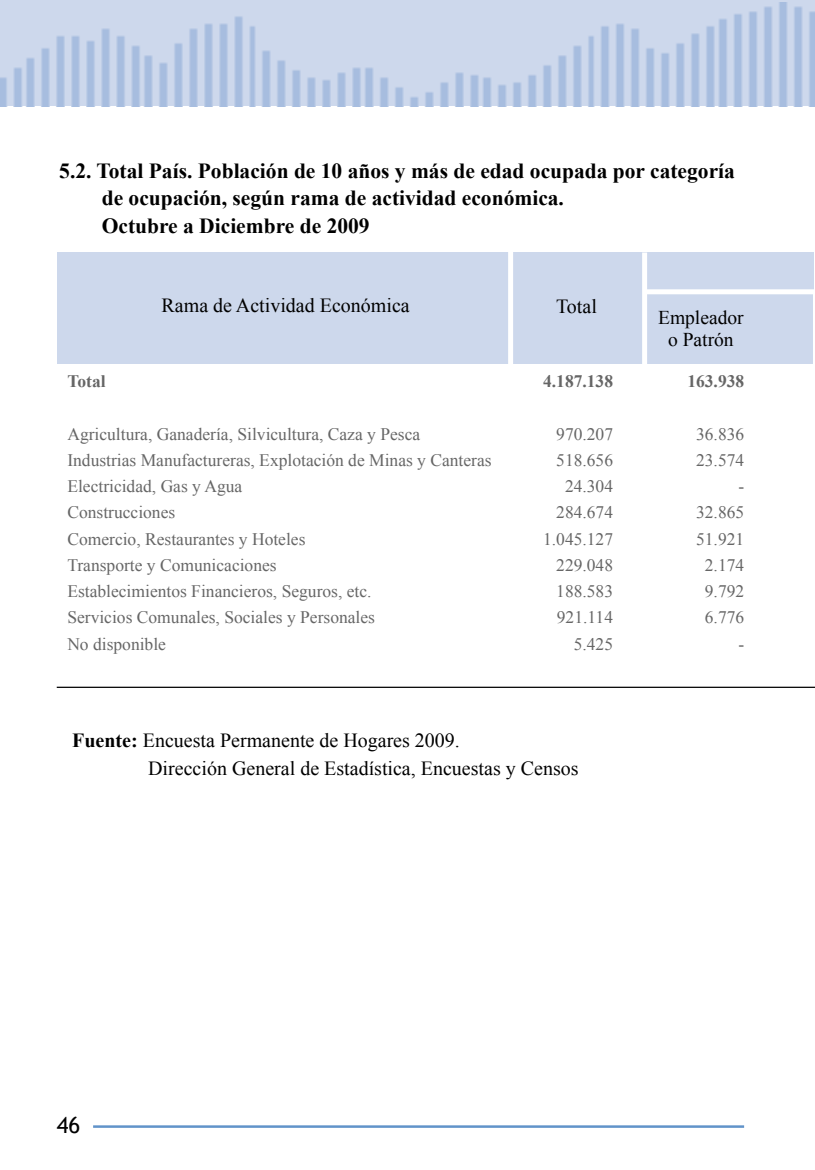
<style>
.page{position:relative;width:815px;height:1170px;background:#fff}
.page>*{position:absolute;margin:0;border:0;box-sizing:border-box;transform-origin:0 0}
.t1{font:22.5px "Trebuchet MS";color:#000}
.t2{font:700 21.5px/27.5px "Times New Roman";color:#000}
.t3{font:20px/27.5px "Times New Roman";color:#000}
.t4{font:19.5px/22.5px "Times New Roman";color:#000;text-align:center}
.t5{font:17.5px "Times New Roman";color:#666}
.t6{font:700 17.5px "Times New Roman";color:#666}
.s1{font-weight:700}
</style>
<div class="page">
<hr style="left:93px;top:1125px;width:651px;height:2px;background:#6193c9">
<svg style="left:0;top:0;width:814px;height:106px;background:#c2d0e8"></svg>
<svg style="left:814px;top:0;width:1px;height:106px"></svg>
<div style="left:57px;top:252px;width:757px;height:112px;background:#cdd8ec"></div>
<hr style="left:57px;top:686px;width:758px;height:2px;background:#000">
<div style="left:508px;top:249px;width:5px;height:132px;background:#fff"></div>
<div style="left:642px;top:252px;width:5px;height:127px;background:#fff"></div>
<div style="left:644px;top:289px;width:171px;height:5px;background:#fff"></div>
<hr style="left:813px;top:291px;width:2px;height:94px;background:#fff">
<p class="t2" style="left:102px;top:156px;width:635px;text-indent:-43px">5.2. Total País. Población de 10 años y más de edad ocupada por categoría de ocupación, según rama de actividad económica.<br>Octubre a Diciembre de 2009</p>
<p class="t3" style="left:162px;top:291px;width:250px">Rama de Actividad Económica</p>
<p class="t3" style="left:556px;top:292px;width:42px">Total</p>
<p class="t4" style="left:658px;top:306px;width:87px">Empleador o Patrón</p>
<p class="t6" style="left:67px;top:369px;width:40px">Total</p>
<p class="t6" style="left:543px;top:369px;width:71px">4.187.138</p>
<p class="t6" style="left:687px;top:369px;width:58px">163.938</p>
<p class="t5" style="left:67px;top:422px;width:354px">Agricultura, Ganadería, Silvicultura, Caza y Pesca</p>
<p class="t5" style="left:556px;top:422px;width:58px">970.207</p>
<p class="t5" style="left:696px;top:422px;width:50px">36.836</p>
<p class="t5" style="left:67px;top:448px;width:426px">Industrias Manufactureras, Explotación de Minas y Canteras</p>
<p class="t5" style="left:556px;top:448px;width:58px">518.656</p>
<p class="t5" style="left:696px;top:448px;width:50px">23.574</p>
<p class="t5" style="left:67px;top:474px;width:176px">Electricidad, Gas y Agua</p>
<p class="t5" style="left:565px;top:474px;width:50px">24.304</p>
<p class="t5" style="left:738px;top:474px;width:7px">-</p>
<p class="t5" style="left:67px;top:500px;width:109px">Construcciones</p>
<p class="t5" style="left:556px;top:500px;width:58px">284.674</p>
<p class="t5" style="left:696px;top:500px;width:50px">32.865</p>
<p class="t5" style="left:67px;top:527px;width:240px">Comercio, Restaurantes y Hoteles</p>
<p class="t5" style="left:543px;top:527px;width:71px">1.045.127</p>
<p class="t5" style="left:696px;top:527px;width:50px">51.921</p>
<p class="t5" style="left:67px;top:553px;width:211px">Transporte y Comunicaciones</p>
<p class="t5" style="left:556px;top:553px;width:58px">229.048</p>
<p class="t5" style="left:705px;top:553px;width:41px">2.174</p>
<p class="t5" style="left:67px;top:579px;width:306px">Establecimientos Financieros, Seguros, etc.</p>
<p class="t5" style="left:556px;top:579px;width:58px">188.583</p>
<p class="t5" style="left:705px;top:579px;width:41px">9.792</p>
<p class="t5" style="left:67px;top:605px;width:309px">Servicios Comunales, Sociales y Personales</p>
<p class="t5" style="left:557px;top:605px;width:58px">921.114</p>
<p class="t5" style="left:705px;top:605px;width:41px">6.776</p>
<p class="t5" style="left:67px;top:632px;width:100px">No disponible</p>
<p class="t5" style="left:574px;top:632px;width:41px">5.425</p>
<p class="t5" style="left:738px;top:632px;width:7px">-</p>
<p class="t3" style="left:148px;top:726px;width:432px;text-indent:-76px"><span class="s1">Fuente:</span> Encuesta Permanente de Hogares 2009.<br>Dirección General de Estadística, Encuestas y Censos</p>
<p class="t1" style="left:57px;top:1111px;width:25px">46</p>
</div>
